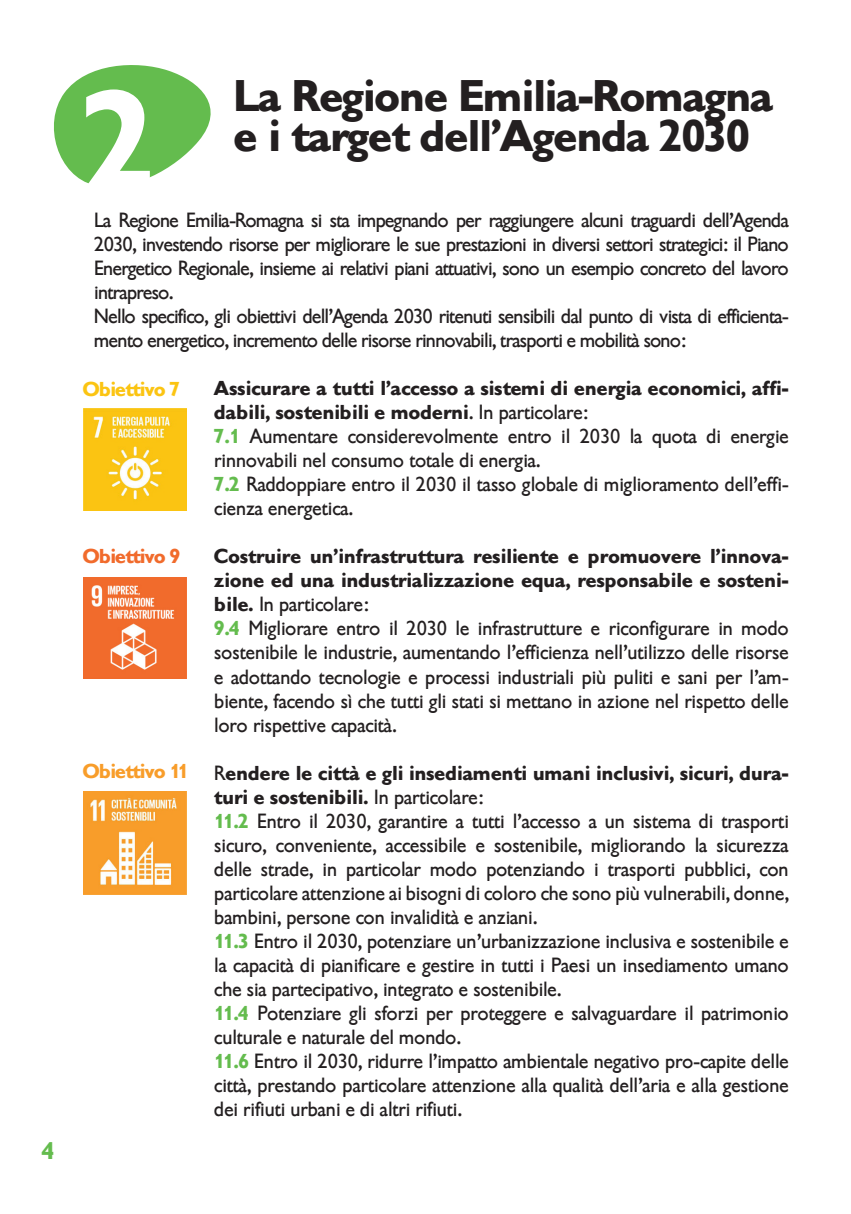
<style>
.page{position:relative;width:851px;height:1214px;background:#fff}
.page>*{position:absolute;margin:0;border:0;box-sizing:border-box;transform-origin:0 0}
.CAPITOLO{font:700 140px "Gibson";color:#fff}
.titolo{font:700 44px/40px "Gibson";letter-spacing:-.02em;color:#231f20}
.t1{font:700 24px "Gibson";color:#64bc4e}
.paragrafo{font:20px/24px "Gibson";color:#231f20;text-align:justify}
.paragrafo-2{font:700 20px/24px "Gibson";color:#231f20}
.paragrafo-3{font:20px/24px "Gibson";letter-spacing:-.03em;color:#231f20}
.paragrafo-4{font:700 20px "Gibson";letter-spacing:-.04em;color:#f89d2a}
.paragrafo-5{font:700 20px "Gibson";letter-spacing:-.04em;color:#fbc412}
.paragrafo-6{font:700 20px "Gibson";letter-spacing:-.04em;color:#f16b2c}
.s1{font-weight:400}
.s2{font-weight:700;color:#64bc4e}
</style>
<div class="page">
<svg style="left:54px;top:65px;width:157px;height:122px"></svg>
<img style="left:84px;top:577px;width:102px;height:101px">
<img style="left:83px;top:408px;width:103px;height:102px">
<img style="left:84px;top:791px;width:102px;height:103px">
<p class="t1" style="left:43px;top:1136px;width:14px">4</p>
<p class="titolo" style="left:234px;top:76px;width:541px">La Regione Emilia-Romagna e i target dell’Agenda 2030</p>
<p class="CAPITOLO" style="left:87px;top:61px;width:75px">2</p>
<p class="paragrafo" style="left:94px;top:208px;width:696px">La Regione Emilia-Romagna si sta impegnando per raggiungere alcuni traguardi dell’Agenda 2030, investendo risorse per migliorare le sue prestazioni in diversi settori strategici: il Piano Energetico Regionale, insieme ai relativi piani attuativi, sono un esempio concreto del lavoro intrapreso.</p>
<p class="paragrafo-3" style="left:94px;top:304px;width:696px">Nello specifico, gli obiettivi dell’Agenda 2030 ritenuti sensibili dal punto di vista di efficienta&shy;mento energetico, incremento delle risorse rinnovabili, trasporti e mobilità sono:</p>
<p class="paragrafo-2" style="left:214px;top:376px;width:576px">Assicurare a tutti l’accesso a sistemi di energia economici, affi&shy;dabili, sostenibili e moderni<span class="s1">. In particolare:</span></p>
<p class="paragrafo" style="left:214px;top:424px;width:576px"><span class="s2">7.1</span> Aumentare considerevolmente entro il 2030 la quota di energie rinnovabili nel consumo totale di energia.</p>
<p class="paragrafo" style="left:214px;top:472px;width:576px"><span class="s2">7.2</span> Raddoppiare entro il 2030 il tasso globale di miglioramento dell’effi&shy;cienza energetica.</p>
<p class="paragrafo-2" style="left:214px;top:544px;width:576px;text-align:justify">Costruire un’infrastruttura resiliente e promuovere l’innova&shy;zione ed una industrializzazione equa, responsabile e sosteni&shy;bile. <span class="s1">In particolare:</span></p>
<p class="paragrafo" style="left:214px;top:616px;width:576px"><span class="s2">9.4</span> Migliorare entro il 2030 le infrastrutture e riconfigurare in modo sostenibile le industrie, aumentando l’efficienza nell’utilizzo delle risorse e adottando tecnologie e processi industriali più puliti e sani per l’am&shy;biente, facendo sì che tutti gli stati si mettano in azione nel rispetto delle loro rispettive capacità.</p>
<p class="paragrafo-2" style="left:214px;top:760px;width:576px"><span class="s1">R</span>endere le città e gli insediamenti umani inclusivi, sicuri, dura&shy;turi e sostenibili. <span class="s1">In particolare:</span></p>
<p class="paragrafo" style="left:214px;top:808px;width:576px"><span class="s2">11.2</span> Entro il 2030, garantire a tutti l’accesso a un sistema di trasporti sicuro, conveniente, accessibile e sostenibile, migliorando la sicurezza delle strade, in particolar modo potenziando i trasporti pubblici, con particolare attenzione ai bisogni di coloro che sono più vulnerabili, donne, bambini, persone con invalidità e anziani.</p>
<p class="paragrafo" style="left:214px;top:928px;width:576px"><span class="s2">11.3</span> Entro il 2030, potenziare un’urbanizzazione inclusiva e sostenibile e la capacità di pianificare e gestire in tutti i Paesi un insediamento umano che sia partecipativo, integrato e sostenibile.</p>
<p class="paragrafo" style="left:214px;top:1000px;width:575px"><span class="s2">11.4</span> Potenziare gli sforzi per proteggere e salvaguardare il patrimonio culturale e naturale del mondo.</p>
<p class="paragrafo" style="left:214px;top:1048px;width:576px"><span class="s2">11.6</span> Entro il 2030, ridurre l’impatto ambientale negativo pro-capite delle città, prestando particolare attenzione alla qualità dell’aria e alla gestione dei rifiuti urbani e di altri rifiuti.</p>
<p class="paragrafo-5" style="left:83px;top:377px;width:99px">Obiettivo 7</p>
<p class="paragrafo-6" style="left:83px;top:544px;width:99px">Obiettivo 9</p>
<p class="paragrafo-4" style="left:83px;top:759px;width:107px">Obiettivo 11</p>
</div>
